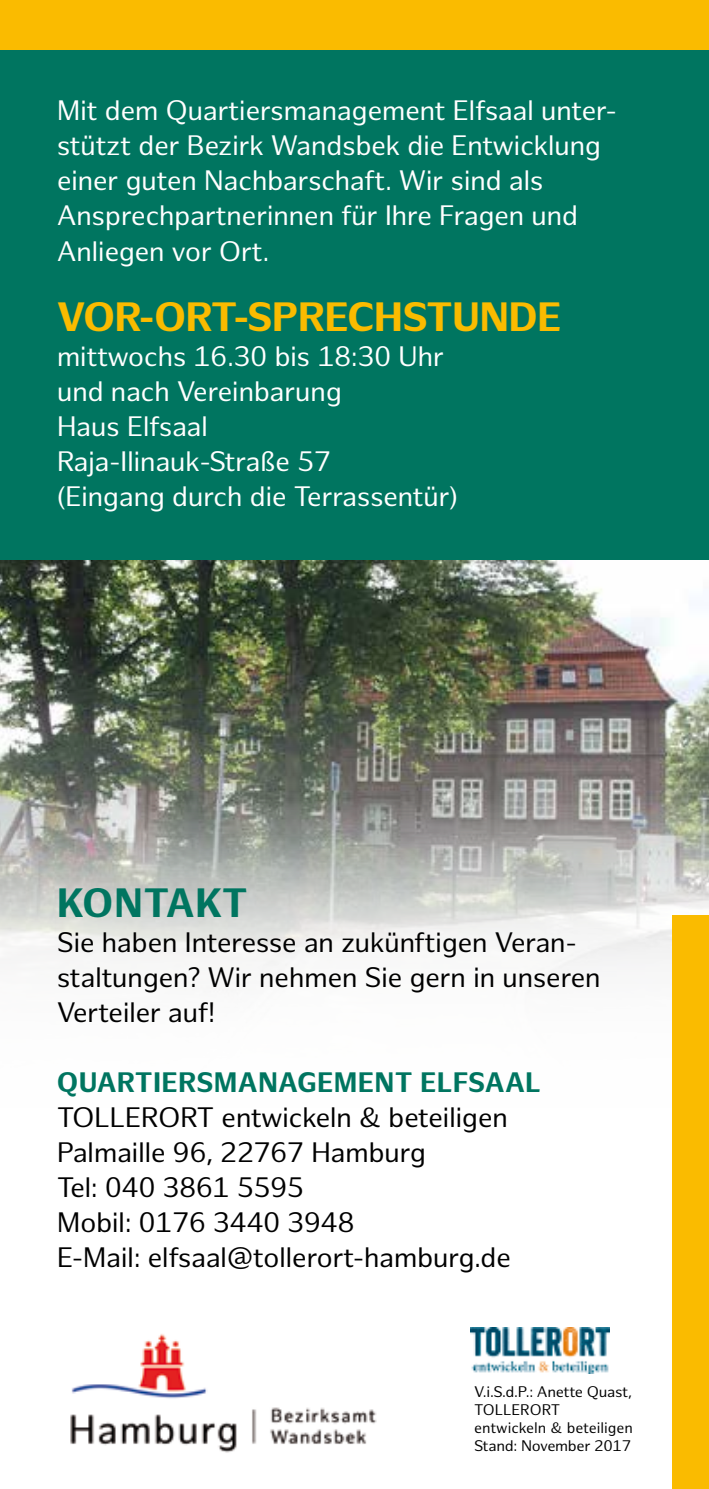
<style>
.page{position:relative;width:709px;height:1489px;background:#fff}
.page>*{position:absolute;margin:0;border:0;box-sizing:border-box;transform-origin:0 0}
.t1{font:700 40px "Hamburg Sans";letter-spacing:-.02em;color:#fabb00}
.t2{font:700 40px "Hamburg Sans";letter-spacing:-.005em;color:#007560}
.t3{font:27.5px/35px "Hamburg Sans";letter-spacing:-.02em;color:#fff}
.t4{font:27.5px/35px "Hamburg Sans";letter-spacing:-.02em;color:#000}
.t5{font:700 27.5px "Hamburg Sans";letter-spacing:.01em;color:#007560}
.t6{font:15px/18px "Hamburg Sans";letter-spacing:-.02em;color:#000}
</style>
<div class="page">
<img style="left:0;top:560px;width:670px;height:94px">
<div style="left:0;top:0;width:709px;height:560px;background:#007560"></div>
<img style="left:0;top:654px;width:709px;height:141px">
<svg style="left:0;top:795px;width:709px;height:41px;background:#969792"></svg>
<svg style="left:0;top:836px;width:709px;height:140px"></svg>
<div style="left:0;top:0;width:709px;height:50px;background:#fabb00"></div>
<div style="left:672px;top:915px;width:37px;height:573px;background:#fabb00"></div>
<img style="left:70px;top:1334px;width:307px;height:119px">
<img style="left:470px;top:1327px;width:140px;height:46px">
<p class="t3" style="left:57px;top:94px;width:562px">Mit dem Quartiersmanagement Elfsaal unter&shy;stützt der Bezirk Wandsbek die Entwicklung einer guten Nachbarschaft. Wir sind als Ansprechpartnerinnen für Ihre Fragen und Anliegen vor Ort.</p>
<h1 class="t1" style="left:57px;top:293px;width:506px">VOR-ORT-SPRECHSTUNDE</h1>
<p class="t3" style="left:57px;top:339px;width:403px">mittwochs 16.30 bis 18:30 Uhr und nach Vereinbarung<br>Haus Elfsaal<br>Raja-Ilinauk-Straße 57<br>(Eingang durch die Terrassentür)</p>
<h1 class="t2" style="left:57px;top:879px;width:193px">KONTAKT</h1>
<p class="t4" style="left:57px;top:925px;width:545px">Sie haben Interesse an zukünftigen Veran&shy;staltungen? Wir nehmen Sie gern in unseren<br>Verteiler auf!</p>
<p class="t5" style="left:57px;top:1066px;width:485px">QUARTIERSMANAGEMENT ELFSAAL</p>
<p class="t4" style="left:57px;top:1100px;width:456px">TOLLERORT entwickeln &amp; beteiligen<br>Palmaille 96, 22767 Hamburg<br>Tel: 040 3861 5595<br>Mobil: 0176 3440 3948<br>E-Mail: elfsaal@tollerort-hamburg.de</p>
<p class="t6" style="left:474px;top:1382px;width:160px">V.i.S.d.P.: Anette Quast,<br>TOLLERORT entwickeln &amp; beteiligen<br>Stand: November 2017</p>
</div>
